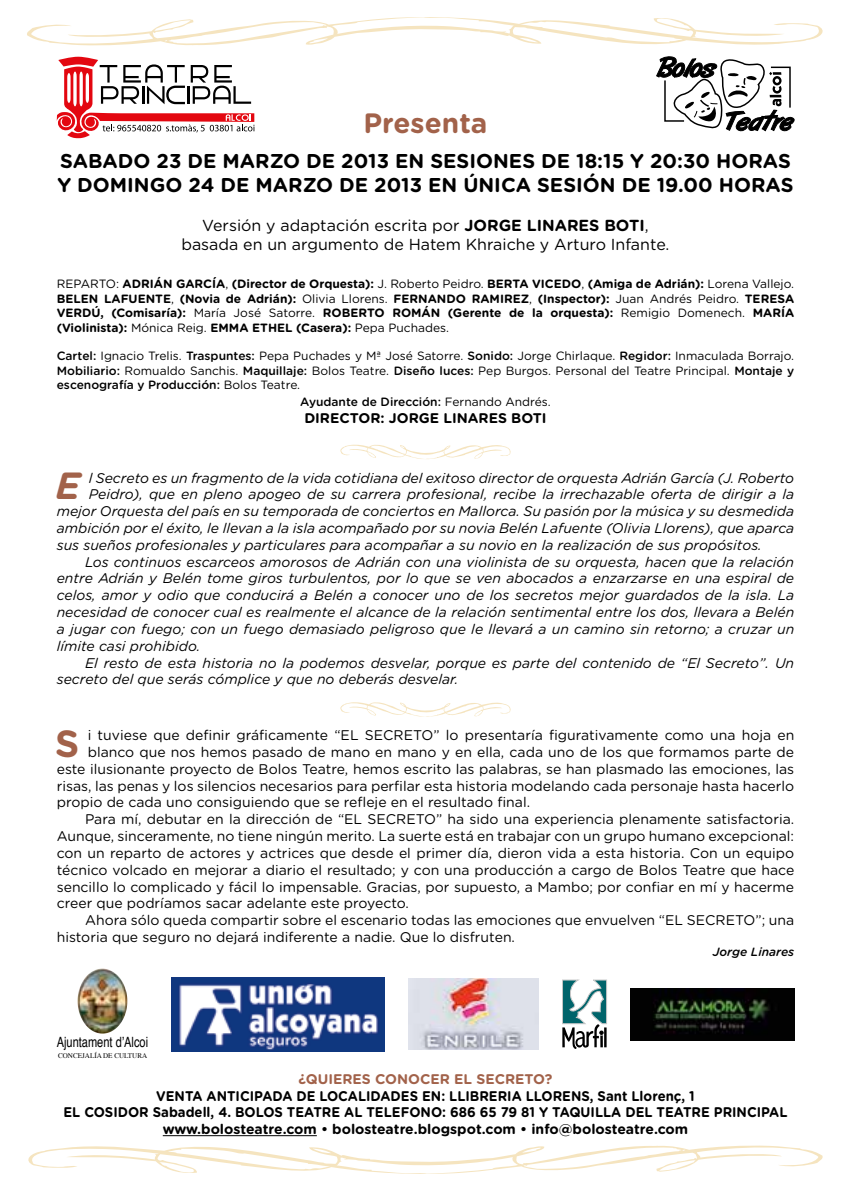
<style>
.page{position:relative;width:851px;height:1191px;background:#fff}
.page>*{position:absolute;margin:0;border:0;box-sizing:border-box;transform-origin:0 0}
.t1{font:italic 700 37.8px "Gotham Rounded";color:#a2624a}
.t2{font:700 37.8px "Gotham Rounded";color:#a2624a}
.t3{font:700 28px "Gotham Rounded";color:#a2624a}
.t4{font:700 20px/24px "Gotham Rounded";color:#000}
.t5{font:16px/19.2px "Gotham Rounded";color:#000;text-align:center}
.t6{font:14.2px "Helvetica";color:#000;scale:.78 1}
.t7{font:14px "Gotham Rounded";color:#000}
.t8{font:italic 14px "Gotham Rounded";color:#000}
.t9{font:700 14px/16.8px "Gotham Rounded";color:#000;text-align:center;scale:.94 1}
.t10{font:700 14px "Gotham Rounded";color:#000}
.t11{font:700 14px "Gotham Rounded";color:#a2624a}
.t12{font:700 12px/14.4px "Gotham Rounded";color:#000;text-align:justify}
.t13{font:12px/14.4px "Gotham Rounded";color:#000;text-align:justify}
.t14{font:500 12px "Gotham Rounded";color:#000}
.t15{font:italic 500 12px "Gotham Rounded";color:#000}
.t16{font:7px "Times";color:#000}
.s1{font-weight:700}
.s2{font-weight:400}
.s3{font-weight:500}
</style>
<div class="page">
<svg style="left:27px;top:17px;width:796px;height:29px"></svg>
<svg style="left:28px;top:1145px;width:795px;height:29px"></svg>
<svg style="left:56px;top:57px;width:198px;height:81px"></svg>
<svg style="left:656px;top:56px;width:139px;height:76px"></svg>
<hr style="left:163px;top:1135px;width:154px;height:1px;background:#000">
<svg style="left:340px;top:444px;width:171px;height:15px"></svg>
<svg style="left:340px;top:702px;width:171px;height:15px"></svg>
<img style="left:630px;top:988px;width:164px;height:52px">
<img style="left:172px;top:977px;width:212px;height:74px">
<img style="left:408px;top:978px;width:130px;height:72px">
<img style="left:78px;top:968px;width:23px;height:57px">
<svg style="left:562px;top:980px;width:44px;height:69px"></svg>
<hr style="left:604px;top:1027px;width:2px;height:20px;background:#000">
<h2 class="t3" style="left:363px;top:103px;width:126px">Presenta</h2>
<h3 class="t4" style="left:57px;top:148px;width:737px">SABADO 23 DE MARZO DE 2013 EN SESIONES DE 18:15 Y 20:30 HORAS<br>Y DOMINGO 24 DE MARZO DE 2013 EN ÚNICA SESIÓN DE 19.00 HORAS</h3>
<p class="t5" style="left:181px;top:215px;width:489px">Versión y adaptación escrita por <span class="s1">JORGE LINARES BOTI</span>, basada en un argumento de Hatem Khraiche y Arturo Infante.</p>
<p class="t12" style="left:57px;top:276px;width:739px"><span class="s2">REPARTO:</span> ADRIÁN GARCÍA<span class="s2">,</span> (Director de Orquesta): <span class="s2">J. Roberto Peidro.</span> BERTA VICEDO<span class="s2">,</span> (Amiga de Adrián): <span class="s2">Lorena Vallejo.<br></span>BELEN LAFUENTE<span class="s2">,</span> (Novia de Adrián): <span class="s2">Olivia Llorens.</span> FERNANDO RAMIREZ<span class="s2">,</span> (Inspector): <span class="s2">Juan Andrés Peidro.</span> TERESA VERDÚ, (Comisaría): <span class="s2">María José Satorre.</span> ROBERTO ROMÁN (Gerente de la orquesta): <span class="s2">Remigio Domenech.</span> MARÍA (Violinista): <span class="s2">Mónica Reig.</span> EMMA ETHEL (Casera): <span class="s2">Pepa Puchades.</span></p>
<p class="t13" style="left:57px;top:348px;width:739px"><span class="s3">Cartel:</span> Ignacio Trelis. <span class="s3">Traspuntes:</span> Pepa Puchades y Mª José Satorre. <span class="s3">Sonido:</span> Jorge Chirlaque. <span class="s3">Regidor:</span> Inmaculada Borrajo.<br><span class="s3">Mobiliario:</span> Romualdo Sanchis. <span class="s3">Maquillaje:</span> Bolos Teatre. <span class="s3">Diseño luces:</span> Pep Burgos. Personal del Teatre Principal. <span class="s3">Montaje y escenografía y Producción:</span> Bolos Teatre.</p>
<p class="t14" style="left:300px;top:393px;width:252px">Ayudante de Dirección: <span class="s2">Fernando Andrés.</span></p>
<p class="t10" style="left:304px;top:407px;width:244px">DIRECTOR: JORGE LINARES BOTI</p>
<h1 class="t1" style="left:55px;top:458px;width:27px">E</h1>
<p class="t8" style="left:89px;top:468px;width:706px">l Secreto es un fragmento de la vida cotidiana del exitoso director de orquesta Adrián García (J. Roberto</p>
<p class="t8" style="left:89px;top:485px;width:706px">Peidro), que en pleno apogeo de su carrera profesional, recibe la irrechazable oferta de dirigir a la</p>
<p class="t8" style="left:57px;top:502px;width:738px">mejor Orquesta del país en su temporada de conciertos en Mallorca. Su pasión por la música y su desmedida</p>
<p class="t8" style="left:57px;top:518px;width:739px">ambición por el éxito, le llevan a la isla acompañado por su novia Belén Lafuente (Olivia Llorens), que aparca</p>
<p class="t8" style="left:57px;top:535px;width:706px">sus sueños profesionales y particulares para acompañar a su novio en la realización de sus propósitos.</p>
<p class="t8" style="left:85px;top:552px;width:710px">Los continuos escarceos amorosos de Adrián con una violinista de su orquesta, hacen que la relación</p>
<p class="t8" style="left:57px;top:569px;width:738px">entre Adrián y Belén tome giros turbulentos, por lo que se ven abocados a enzarzarse en una espiral de</p>
<p class="t8" style="left:57px;top:586px;width:739px">celos, amor y odio que conducirá a Belén a conocer uno de los secretos mejor guardados de la isla. La</p>
<p class="t8" style="left:57px;top:602px;width:739px">necesidad de conocer cual es realmente el alcance de la relación sentimental entre los dos, llevara a Belén</p>
<p class="t8" style="left:57px;top:619px;width:739px">a jugar con fuego; con un fuego demasiado peligroso que le llevará a un camino sin retorno; a cruzar un</p>
<p class="t8" style="left:57px;top:636px;width:145px">límite casi prohibido.</p>
<p class="t8" style="left:85px;top:653px;width:710px">El resto de esta historia no la podemos desvelar, porque es parte del contenido de “El Secreto”. Un</p>
<p class="t8" style="left:57px;top:670px;width:403px">secreto del que serás cómplice y que no deberás desvelar.</p>
<h1 class="t2" style="left:55px;top:716px;width:26px">S</h1>
<p class="t7" style="left:88px;top:725px;width:708px">i tuviese que definir gráficamente “EL SECRETO” lo presentaría figurativamente como una hoja en</p>
<p class="t7" style="left:88px;top:742px;width:707px">blanco que nos hemos pasado de mano en mano y en ella, cada uno de los que formamos parte de</p>
<p class="t7" style="left:57px;top:759px;width:739px">este ilusionante proyecto de Bolos Teatre, hemos escrito las palabras, se han plasmado las emociones, las</p>
<p class="t7" style="left:57px;top:776px;width:738px">risas, las penas y los silencios necesarios para perfilar esta historia modelando cada personaje hasta hacerlo</p>
<p class="t7" style="left:57px;top:793px;width:475px">propio de cada uno consiguiendo que se refleje en el resultado final.</p>
<p class="t7" style="left:85px;top:809px;width:710px">Para mí, debutar en la dirección de “EL SECRETO” ha sido una experiencia plenamente satisfactoria.</p>
<p class="t7" style="left:57px;top:826px;width:738px">Aunque, sinceramente, no tiene ningún merito. La suerte está en trabajar con un grupo humano excepcional:</p>
<p class="t7" style="left:57px;top:843px;width:738px">con un reparto de actores y actrices que desde el primer día, dieron vida a esta historia. Con un equipo</p>
<p class="t7" style="left:57px;top:860px;width:739px">técnico volcado en mejorar a diario el resultado; y con una producción a cargo de Bolos Teatre que hace</p>
<p class="t7" style="left:57px;top:877px;width:739px">sencillo lo complicado y fácil lo impensable. Gracias, por supuesto, a Mambo; por confiar en mí y hacerme</p>
<p class="t7" style="left:57px;top:893px;width:354px">creer que podríamos sacar adelante este proyecto.</p>
<p class="t7" style="left:85px;top:910px;width:710px">Ahora sólo queda compartir sobre el escenario todas las emociones que envuelven “EL SECRETO”; una</p>
<p class="t7" style="left:57px;top:927px;width:460px">historia que seguro no dejará indiferente a nadie. Que lo disfruten.</p>
<p class="t15" style="left:712px;top:943px;width:83px">Jorge Linares</p>
<p class="t6" style="left:57px;top:1030px;width:119px">Ajuntament d’Alcoi</p>
<p class="t16" style="left:58px;top:1048px;width:90px">CONCEJALÍA DE CULTURA</p>
<p class="t11" style="left:298px;top:1068px;width:255px">¿QUIERES CONOCER EL SECRETO?</p>
<p class="t9" style="left:63px;top:1086px;width:771px">VENTA ANTICIPADA DE LOCALIDADES EN: LLIBRERIA LLORENS, Sant Llorenç, 1<br>EL COSIDOR Sabadell, 4. BOLOS TEATRE AL TELEFONO: 686 65 79 81 Y TAQUILLA DEL TEATRE PRINCIPAL www.bolosteatre.com • bolosteatre.blogspot.com • info@bolosteatre.com</p>
</div>
